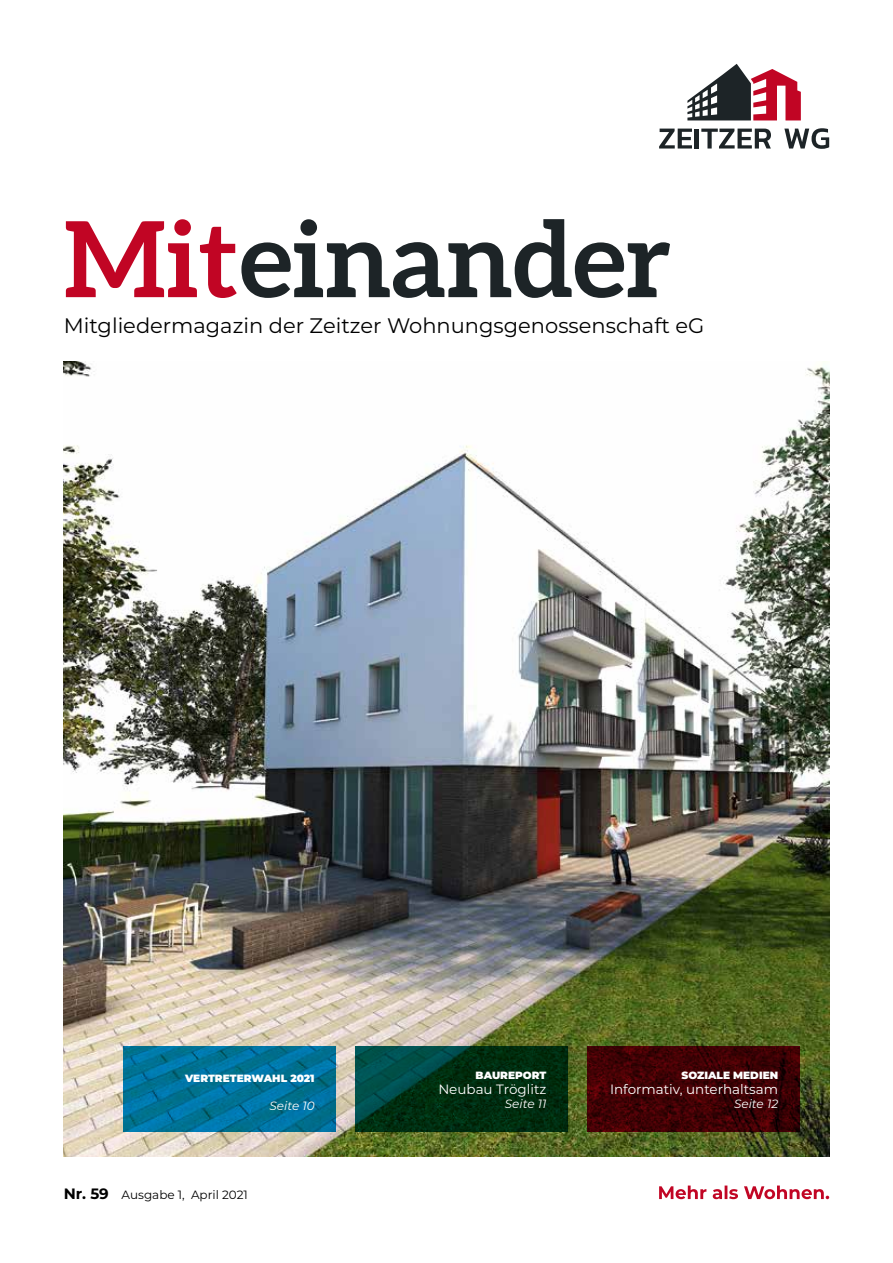
<style>
.page{position:relative;width:893px;height:1263px;background:#fff}
.page>*{position:absolute;margin:0;border:0;box-sizing:border-box;transform-origin:0 0}
.t1{font:700 105px "Aleo";color:#1d2427}
.t2{font:21px "Montserrat";color:#000}
.t3{font:13.5px "Montserrat";color:#fff}
.t4{font:12px "Montserrat";color:#000}
.t5{font:italic 12px "Montserrat";color:#fff}
.t6{font:900 10.5px "Montserrat";color:#fff}
.s1{color:#c10524}
.s2{font-weight:700;font-size:15px}
</style>
<div class="page">
<img style="left:64px;top:361px;width:765px;height:796px">
<svg style="left:587px;top:1046px;width:212px;height:85px;background:#3e0104"></svg>
<svg style="left:687px;top:64px;width:114px;height:56px"></svg>
<svg style="left:659px;top:129px;width:33px;height:20px"></svg>
<hr style="left:695px;top:129px;width:4px;height:20px;background:#1d2427">
<svg style="left:701px;top:129px;width:70px;height:20px"></svg>
<svg style="left:784px;top:128px;width:45px;height:21px"></svg>
<svg style="left:659px;top:1185px;width:170px;height:14px"></svg>
<svg style="left:355px;top:1046px;width:213px;height:85px;background:#00351f"></svg>
<svg style="left:123px;top:1046px;width:213px;height:85px;background:#00729a"></svg>
<h1 class="t1" style="left:64px;top:199px;width:609px"><span class="s1">Mit</span>einander</h1>
<p class="t2" style="left:64px;top:311px;width:642px">Mitgliedermagazin der Zeitzer Wohnungsgenossenschaft eG</p>
<p class="t6" style="left:185px;top:1070px;width:131px">VERTRETERWAHL 2021</p>
<p class="t5" style="left:269px;top:1098px;width:47px">Seite 10</p>
<p class="t4" style="left:64px;top:1187px;width:186px"><span class="s2">Nr. 59</span> Ausgabe 1, April 2021</p>
<p class="t6" style="left:476px;top:1067px;width:72px">BAUREPORT</p>
<p class="t3" style="left:438px;top:1080px;width:110px">Neubau Tröglitz</p>
<p class="t5" style="left:505px;top:1095px;width:43px">Seite 11</p>
<p class="t6" style="left:681px;top:1067px;width:98px">SOZIALE MEDIEN</p>
<p class="t3" style="left:610px;top:1080px;width:170px">Informativ, unterhaltsam</p>
<p class="t5" style="left:734px;top:1095px;width:46px">Seite 12</p>
</div>
